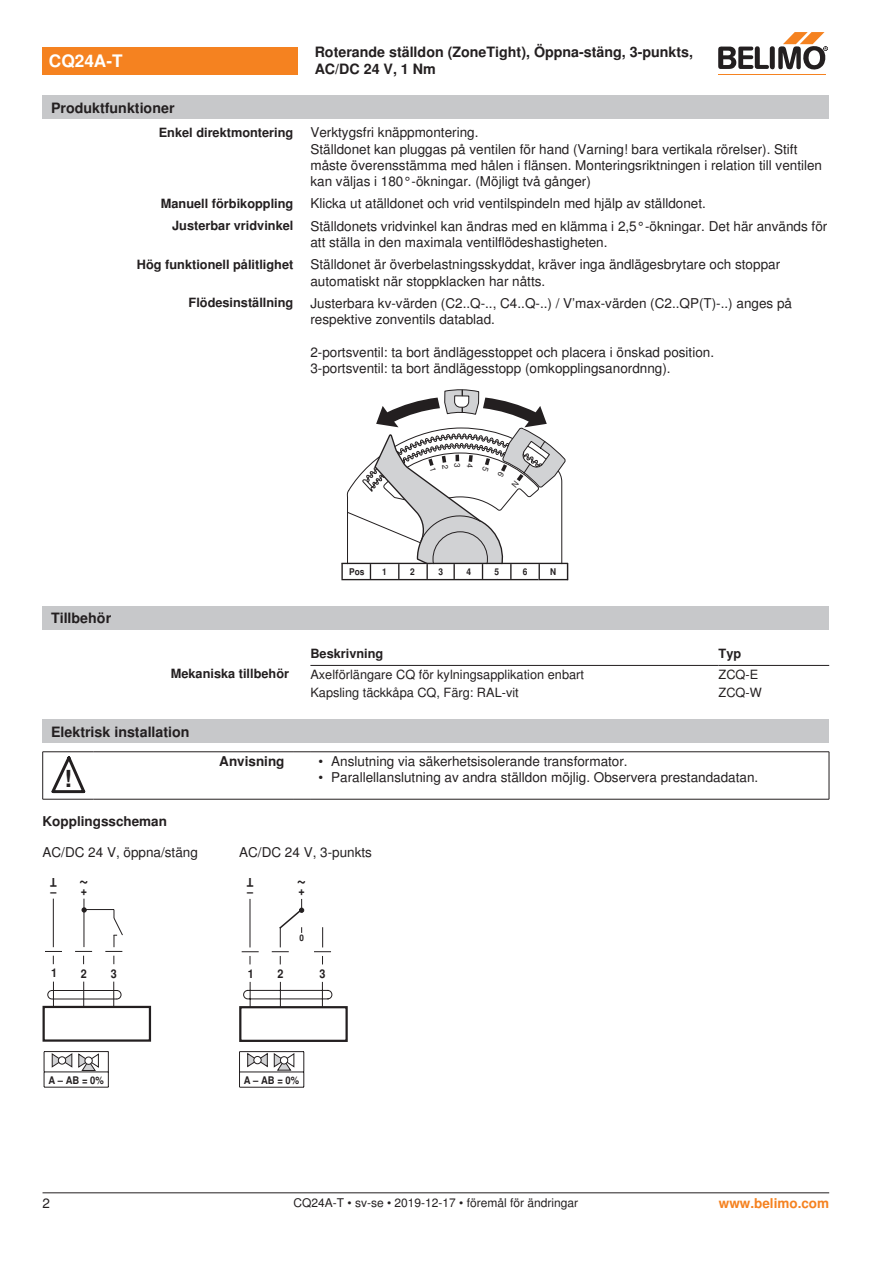
<style>
.page{position:relative;width:893px;height:1263px;background:#fff}
.page>*{position:absolute;margin:0;border:0;box-sizing:border-box;transform-origin:0 0}
.t1{font:700 23.55px "Nimbus Sans BEL";color:#231f20}
.t2{font:700 18px "Nimbus Sans BEL";color:#231f20;scale:.9 1}
.t3{font:700 17.25px "Nimbus Sans BEL";color:#fff}
.t4{font:700 14.25px/17.1px "Nimbus Sans BEL";color:#231f20}
.Bulletpoints{font:13.5px/16.2px "Nimbus Sans BEL";color:#231f20}
.Anschluss_Schema_Bas{font:13.5px "Nimbus Sans BEL";color:#231f20}
.Tabellenkopf_rechtsb{font:700 13.5px "Nimbus Sans BEL";color:#231f20}
.Rechtsbündig_Footer{font:700 13.5px "Nimbus Sans BEL";color:#f58220}
.Rechtsbündig{font:700 12.75px "Nimbus Sans BEL";color:#231f20}
.Tabellentext_1mm{font:12.75px "Nimbus Sans BEL";color:#231f20}
.Tabellenkopf_rechtsb-2{font:700 12.75px "Nimbus Sans BEL";color:#231f20}
.Tabellenkopf{font:700 12.75px "Nimbus Sans BEL";color:#231f20}
.Footer_EU_center{font:12px "Nimbus Sans BEL";color:#231f20}
.t5{font:700 12px "Nimbus Sans BEL";color:#231f20;scale:.9 1}
.t6{font:700 10.5px "Nimbus Sans BEL";color:#231f20;scale:.9 1}
.t7{font:700 9.3px "Nimbus Sans BEL";color:#231f20;scale:.9 1}
.t8{font:700 9px "Nimbus Sans BEL";color:#231f20;scale:.9 1}
</style>
<div class="page">
<div style="left:43px;top:606px;width:786px;height:23px;background:#c7c8ca"></div>
<hr style="left:310px;top:665px;width:409px;height:1px;background:#231f20">
<hr style="left:719px;top:665px;width:110px;height:1px;background:#231f20">
<div style="left:43px;top:720px;width:786px;height:23px;background:#c7c8ca"></div>
<hr style="left:42px;top:752px;width:1px;height:47px;background:#231f20">
<hr style="left:829px;top:752px;width:1px;height:47px;background:#231f20">
<hr style="left:43px;top:751px;width:51px;height:1px;background:#231f20">
<hr style="left:94px;top:751px;width:199px;height:1px;background:#231f20">
<svg style="left:293px;top:751px;width:17px;height:1px"></svg>
<hr style="left:310px;top:751px;width:519px;height:1px;background:#231f20">
<hr style="left:43px;top:799px;width:51px;height:1px;background:#231f20">
<hr style="left:94px;top:799px;width:199px;height:1px;background:#231f20">
<svg style="left:293px;top:799px;width:17px;height:1px"></svg>
<hr style="left:310px;top:799px;width:519px;height:1px;background:#231f20">
<svg style="left:51px;top:756px;width:34px;height:38px"></svg>
<div style="left:43px;top:1006px;width:108px;height:36px;border:2px solid #231f20"></div>
<svg style="left:45px;top:898px;width:78px;height:109px"></svg>
<hr style="left:44px;top:1051px;width:65px;height:1px;background:#231f20">
<hr style="left:44px;top:1072px;width:65px;height:1px;background:#231f20">
<svg style="left:44px;top:1052px;width:1px;height:35px"></svg>
<svg style="left:108px;top:1052px;width:1px;height:35px"></svg>
<hr style="left:44px;top:1087px;width:65px;height:1px;background:#231f20">
<svg style="left:51px;top:1052px;width:48px;height:19px"></svg>
<div style="left:58px;top:1057px;width:8px;height:7px;background:#fff;border-radius:50%"></div>
<div style="left:58px;top:1056px;width:8px;height:8px;border:1px solid #231f20;border-radius:50%"></div>
<hr style="left:250px;top:899px;width:1px;height:48px;background:#231f20">
<svg style="left:243px;top:981px;width:90px;height:25px"></svg>
<svg style="left:314px;top:927px;width:17px;height:37px"></svg>
<svg style="left:242px;top:951px;width:17px;height:13px"></svg>
<svg style="left:272px;top:899px;width:32px;height:65px"></svg>
<div style="left:239px;top:1006px;width:109px;height:36px;border:2px solid #231f20"></div>
<hr style="left:240px;top:1051px;width:64px;height:1px;background:#231f20">
<hr style="left:240px;top:1072px;width:64px;height:1px;background:#231f20">
<svg style="left:239px;top:1052px;width:1px;height:35px"></svg>
<svg style="left:304px;top:1052px;width:1px;height:35px"></svg>
<hr style="left:240px;top:1087px;width:64px;height:1px;background:#231f20">
<svg style="left:247px;top:1052px;width:48px;height:19px"></svg>
<div style="left:254px;top:1056px;width:7px;height:8px;background:#fff;border-radius:50%"></div>
<div style="left:253px;top:1056px;width:9px;height:8px;border:1px solid #231f20;border-radius:50%"></div>
<div style="left:43px;top:47px;width:255px;height:27px;background:#f58220"></div>
<hr style="left:718px;top:74px;width:107px;height:1px;background:#f58220">
<svg style="left:718px;top:32px;width:110px;height:38px"></svg>
<div style="left:43px;top:96px;width:786px;height:23px;background:#c7c8ca"></div>
<hr style="left:43px;top:1192px;width:786px;height:1px;background:#231f20">
<svg style="left:341px;top:389px;width:227px;height:191px"></svg>
<p class="t3" style="left:49px;top:51px;width:75px">CQ24A-T</p>
<p class="t4" style="left:315px;top:44px;width:380px">Roterande ställdon (ZoneTight), Öppna-stäng, 3-punkts,<br>AC/DC 24 V, 1 Nm</p>
<p class="t4" style="left:51px;top:100px;width:125px">Produktfunktioner</p>
<p class="Rechtsbündig" style="left:159px;top:125px;width:136px">Enkel direktmontering</p>
<p class="Bulletpoints" style="left:310px;top:125px;width:170px">Verktygsfri knäppmontering.</p>
<p class="Bulletpoints" style="left:310px;top:141px;width:513px">Ställdonet kan pluggas på ventilen för hand (Varning! bara vertikala rörelser). Stift måste överensstämma med hålen i flänsen. Monteringsriktningen i relation till ventilen kan väljas i 180°-ökningar. (Möjligt två gånger)</p>
<p class="Rechtsbündig" style="left:161px;top:196px;width:134px">Manuell förbikoppling</p>
<p class="Bulletpoints" style="left:310px;top:196px;width:397px">Klicka ut atälldonet och vrid ventilspindeln med hjälp av ställdonet.</p>
<p class="Rechtsbündig" style="left:172px;top:218px;width:123px">Justerbar vridvinkel</p>
<p class="Bulletpoints" style="left:310px;top:218px;width:518px">Ställdonets vridvinkel kan ändras med en klämma i 2,5°-ökningar. Det här används för att ställa in den maximala ventilflödeshastigheten.</p>
<p class="Rechtsbündig" style="left:137px;top:257px;width:158px">Hög funktionell pålitlighet</p>
<p class="Bulletpoints" style="left:310px;top:257px;width:471px">Ställdonet är överbelastningsskyddat, kräver inga ändlägesbrytare och stoppar automatiskt när stoppklacken har nåtts.</p>
<p class="Rechtsbündig" style="left:189px;top:295px;width:106px">Flödesinställning</p>
<p class="Bulletpoints" style="left:310px;top:295px;width:483px">Justerbara kv-värden (C2..Q-.., C4..Q-..) / V’max-värden (C2..QP(T)-..) anges på respektive zonventils datablad.</p>
<p class="Bulletpoints" style="left:310px;top:344px;width:405px">2-portsventil: ta bort ändlägesstoppet och placera i önskad position.</p>
<p class="Bulletpoints" style="left:310px;top:360px;width:362px">3-portsventil: ta bort ändlägesstopp (omkopplingsanordnng).</p>
<p class="t4" style="left:51px;top:610px;width:62px">Tillbehör</p>
<p class="t7" style="left:349px;top:566px;width:19px">Pos</p>
<p class="t7" style="left:382px;top:566px;width:7px">1</p>
<p class="t7" style="left:410px;top:566px;width:7px">2</p>
<p class="t7" style="left:438px;top:566px;width:7px">3</p>
<p class="t7" style="left:466px;top:566px;width:7px">4</p>
<p class="t7" style="left:495px;top:566px;width:7px">5</p>
<p class="t7" style="left:523px;top:566px;width:7px">6</p>
<p class="t7" style="left:550px;top:566px;width:8px">N</p>
<p class="Tabellenkopf" style="left:310px;top:645px;width:74px">Beskrivning</p>
<p class="Tabellenkopf" style="left:719px;top:645px;width:24px">Typ</p>
<p class="Tabellenkopf_rechtsb-2" style="left:171px;top:666px;width:120px">Mekaniska tillbehör</p>
<p class="Tabellentext_1mm" style="left:310px;top:666px;width:275px">Axelförlängare CQ för kylningsapplikation enbart</p>
<p class="Tabellentext_1mm" style="left:719px;top:666px;width:41px">ZCQ-E</p>
<p class="Tabellentext_1mm" style="left:310px;top:685px;width:210px">Kapsling täckkåpa CQ, Färg: RAL-vit</p>
<p class="Tabellentext_1mm" style="left:719px;top:685px;width:45px">ZCQ-W</p>
<p class="t4" style="left:51px;top:724px;width:140px">Elektrisk installation</p>
<p class="t1" style="left:64px;top:765px;width:9px">!</p>
<p class="Tabellenkopf_rechtsb" style="left:219px;top:753px;width:67px">Anvisning</p>
<p class="Bulletpoints" style="left:319px;top:753px;width:311px">• Anslutning via säkerhetsisolerande transformator.</p>
<p class="Bulletpoints" style="left:319px;top:770px;width:441px">• Parallellanslutning av andra ställdon möjlig. Observera prestandadatan.</p>
<p class="Tabellenkopf_rechtsb" style="left:43px;top:813px;width:126px">Kopplingsscheman</p>
<p class="Anschluss_Schema_Bas" style="left:43px;top:844px;width:157px">AC/DC 24 V, öppna/stäng</p>
<p class="Anschluss_Schema_Bas" style="left:239px;top:844px;width:134px">AC/DC 24 V, 3-punkts</p>
<p class="t5" style="left:57px;top:890px;width:9px;rotate:-180deg">T</p>
<p class="t2" style="left:89px;top:896px;width:12px;rotate:-180deg">~</p>
<p class="t5" style="left:253px;top:890px;width:9px;rotate:-180deg">T</p>
<p class="t2" style="left:306px;top:896px;width:12px;rotate:-180deg">~</p>
<p class="t5" style="left:51px;top:883px;width:42px">– +</p>
<p class="t5" style="left:247px;top:884px;width:8px">–</p>
<p class="t5" style="left:298px;top:883px;width:9px">+</p>
<p class="t8" style="left:299px;top:931px;width:7px">0</p>
<p class="t5" style="left:51px;top:965px;width:8px">1</p>
<p class="t5" style="left:81px;top:966px;width:8px">2</p>
<p class="t5" style="left:111px;top:966px;width:8px">3</p>
<p class="t5" style="left:248px;top:965px;width:8px">1</p>
<p class="t5" style="left:277px;top:966px;width:8px">2</p>
<p class="t5" style="left:319px;top:966px;width:8px">3</p>
<p class="t6" style="left:48px;top:1074px;width:63px">A – AB = 0%</p>
<p class="t6" style="left:244px;top:1074px;width:63px">A – AB = 0%</p>
<p class="Bulletpoints" style="left:43px;top:1196px;width:9px">2</p>
<p class="Footer_EU_center" style="left:293px;top:1196px;width:286px">CQ24A-T • sv-se • 2019-12-17 • föremål för ändringar</p>
<p class="Rechtsbündig_Footer" style="left:719px;top:1195px;width:112px">www.belimo.com</p>
</div>
